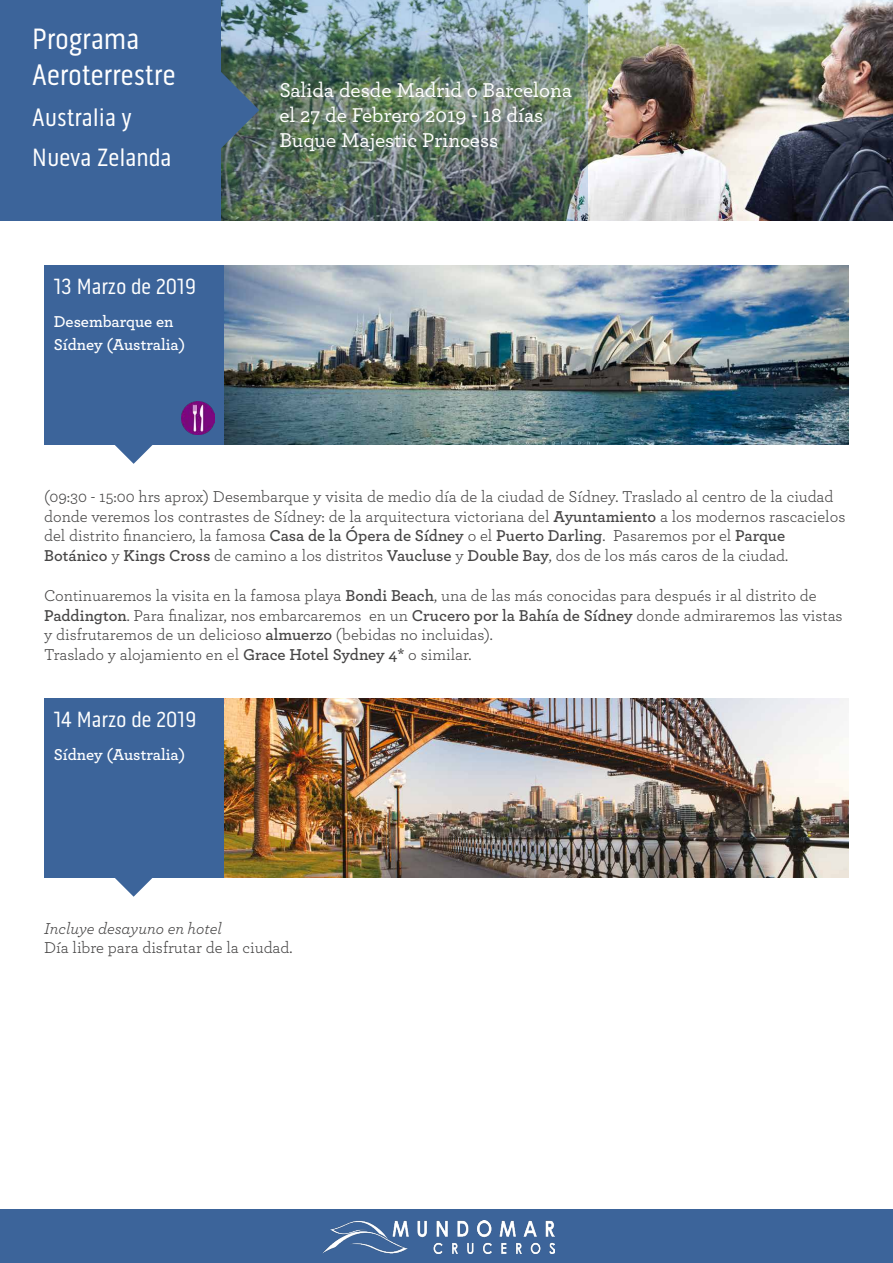
<style>
.page{position:relative;width:893px;height:1263px;background:#fff}
.page>*{position:absolute;margin:0;border:0;box-sizing:border-box;transform-origin:0 0}
.t1{font:30px/36px "Pill Gothic 300 mg";color:#fff}
.t2{font:25.5px/40.5px "Pill Gothic 300 mg";color:#fff}
.t3{font:22.5px "Pill Gothic 300 mg";color:#fff}
.t4{font:500 21px/25.2px "Archer";color:#fff}
.t5{font:16.5px/19.8px "Archer";color:#464545}
.t6{font:600 16.5px/22.5px "Archer";color:#fff}
.t7{font:italic 16.5px "Archer";color:#464545}
.s1{font-weight:600}
</style>
<div class="page">
<img style="left:0;top:0;width:1px;height:220px">
<img style="left:587px;top:0;width:306px;height:220px">
<img style="left:223px;top:266px;width:626px;height:179px">
<img style="left:223px;top:698px;width:626px;height:179px">
<div style="left:44px;top:698px;width:179px;height:179px;background:#3c649a"></div>
<svg style="left:111px;top:877px;width:45px;height:20px"></svg>
<img style="left:221px;top:0;width:366px;height:220px">
<div style="left:1px;top:0;width:220px;height:220px;background:#3c649a"></div>
<svg style="left:221px;top:72px;width:38px;height:76px;background:#456379"></svg>
<div style="left:0;top:1209px;width:893px;height:54px;background:#3c649a"></div>
<img style="left:323px;top:1221px;width:232px;height:33px">
<div style="left:44px;top:266px;width:179px;height:179px;background:#3c649a"></div>
<svg style="left:115px;top:445px;width:38px;height:19px"></svg>
<img style="left:181px;top:401px;width:34px;height:34px">
<h1 class="t1" style="left:32px;top:21px;width:145px">Programa<br>Aeroterrestre</h1>
<h2 class="t2" style="left:32px;top:97px;width:141px">Australia y<br>Nueva Zelanda</h2>
<h3 class="t3" style="left:54px;top:274px;width:144px">13 Marzo de 2019</h3>
<p class="t6" style="left:54px;top:309px;width:133px">Desembarque en<br>Sídney (Australia)</p>
<p class="t4" style="left:279px;top:76px;width:294px">Salida desde Madrid o Barcelona el 27 de Febrero 2019 - 18 días<br>Buque Majestic Princess</p>
<p class="t5" style="left:44px;top:486px;width:803px">(09:30 - 15:00 hrs aprox) Desembarque y visita de medio día de la ciudad de Sídney. Traslado al centro de la ciudad donde veremos los contrastes de Sídney: de la arquitectura victoriana del <span class="s1">Ayuntamiento</span> a los modernos rascacielos del distrito financiero, la famosa <span class="s1">Casa de la Ópera de Sídney</span> o el <span class="s1">Puerto Darling</span>. Pasaremos por el <span class="s1">Parque Botánico</span> y <span class="s1">Kings Cross</span> de camino a los distritos <span class="s1">Vaucluse</span> y <span class="s1">Double Bay</span>, dos de los más caros de la ciudad.</p>
<p class="t5" style="left:44px;top:585px;width:800px">Continuaremos la visita en la famosa playa <span class="s1">Bondi Beach</span>, una de las más conocidas para después ir al distrito de <span class="s1">Paddington</span>. Para finalizar, nos embarcaremos en un <span class="s1">Crucero por la Bahía de Sídney</span> donde admiraremos las vistas y disfrutaremos de un delicioso <span class="s1">almuerzo</span> (bebidas no incluidas).<br>Traslado y alojamiento en el <span class="s1">Grace Hotel Sydney 4*</span> o similar.</p>
<h3 class="t3" style="left:54px;top:706px;width:144px">14 Marzo de 2019</h3>
<p class="t6" style="left:54px;top:742px;width:133px">Sídney (Australia)</p>
<p class="t7" style="left:44px;top:916px;width:179px">Incluye desayuno en hotel</p>
<p class="t5" style="left:44px;top:937px;width:250px">Día libre para disfrutar de la ciudad.</p>
</div>
